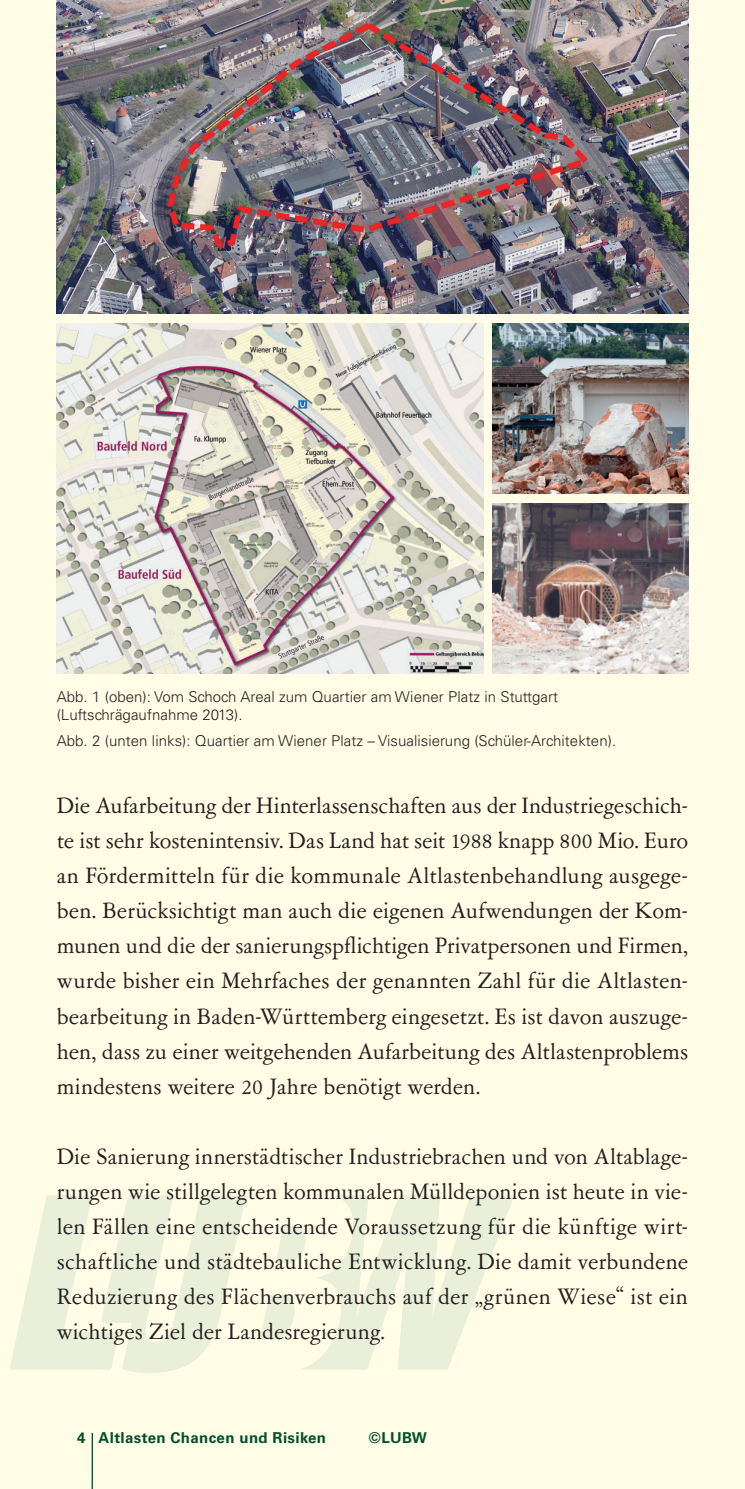
<style>
.page{position:relative;width:745px;height:1489px;background:#fff}
.page>*{position:absolute;margin:0;border:0;box-sizing:border-box;transform-origin:0 0}
.t1{font:25px/35px "Garamont Amst SB Rom";color:#231f20;text-align:justify}
.t2{font:300 15px/17.5px "Univers LT";letter-spacing:.005em;color:#231f20}
.t3{font:700 15px "Univers LT";letter-spacing:.025em;color:#00502e}
</style>
<div class="page">
<div style="left:0;top:0;width:744px;height:1488px;background:#fffde5"></div>
<svg style="left:10px;top:1195px;width:236px;height:177px"></svg>
<svg style="left:260px;top:1195px;width:254px;height:174px"></svg>
<hr style="left:92px;top:1432px;width:1px;height:56px;background:#003e20">
<img style="left:57px;top:0;width:630px;height:314px">
<img style="left:57px;top:323px;width:426px;height:350px">
<img style="left:492px;top:323px;width:195px;height:170px">
<img style="left:492px;top:503px;width:195px;height:170px">
<p class="t2" style="left:57px;top:688px;width:502px">Abb. 1 (oben): Vom Schoch Areal zum Quartier am Wiener Platz in Stuttgart (Luftschrägaufnahme 2013).</p>
<p class="t2" style="left:57px;top:731px;width:560px">Abb. 2 (unten links): Quartier am Wiener Platz – Visualisierung (Schüler-Architekten).</p>
<p class="t1" style="left:57px;top:789px;width:632px">Die Aufarbeitung der Hinterlassenschaften aus der Industriegeschich&shy;te ist sehr kostenintensiv. Das Land hat seit 1988 knapp 800 Mio. Euro an Fördermitteln für die kommunale Altlastenbehandlung ausgege&shy;ben. Berücksichtigt man auch die eigenen Aufwendungen der Kom&shy;munen und die der sanierungspflichtigen Privatpersonen und Firmen, wurde bisher ein Mehrfaches der genannten Zahl für die Altlasten&shy;bearbeitung in Baden-Württemberg eingesetzt. Es ist davon auszuge&shy;hen, dass zu einer weitgehenden Aufarbeitung des Altlastenproblems mindestens weitere 20 Jahre benötigt werden.</p>
<p class="t1" style="left:57px;top:1139px;width:632px">Die Sanierung innerstädtischer Industriebrachen und von Altablage&shy;rungen wie stillgelegten kommunalen Mülldeponien ist heute in vie&shy;len Fällen eine entscheidende Voraussetzung für die künftige wirt&shy;schaftliche und städtebauliche Entwicklung. Die damit verbundene Reduzierung des Flächenverbrauchs auf der „grünen Wiese“ ist ein wichtiges Ziel der Landesregierung.</p>
<p class="t3" style="left:77px;top:1428px;width:250px">4 Altlasten Chancen und Risiken</p>
<p class="t3" style="left:369px;top:1428px;width:59px">©LUBW</p>
</div>
